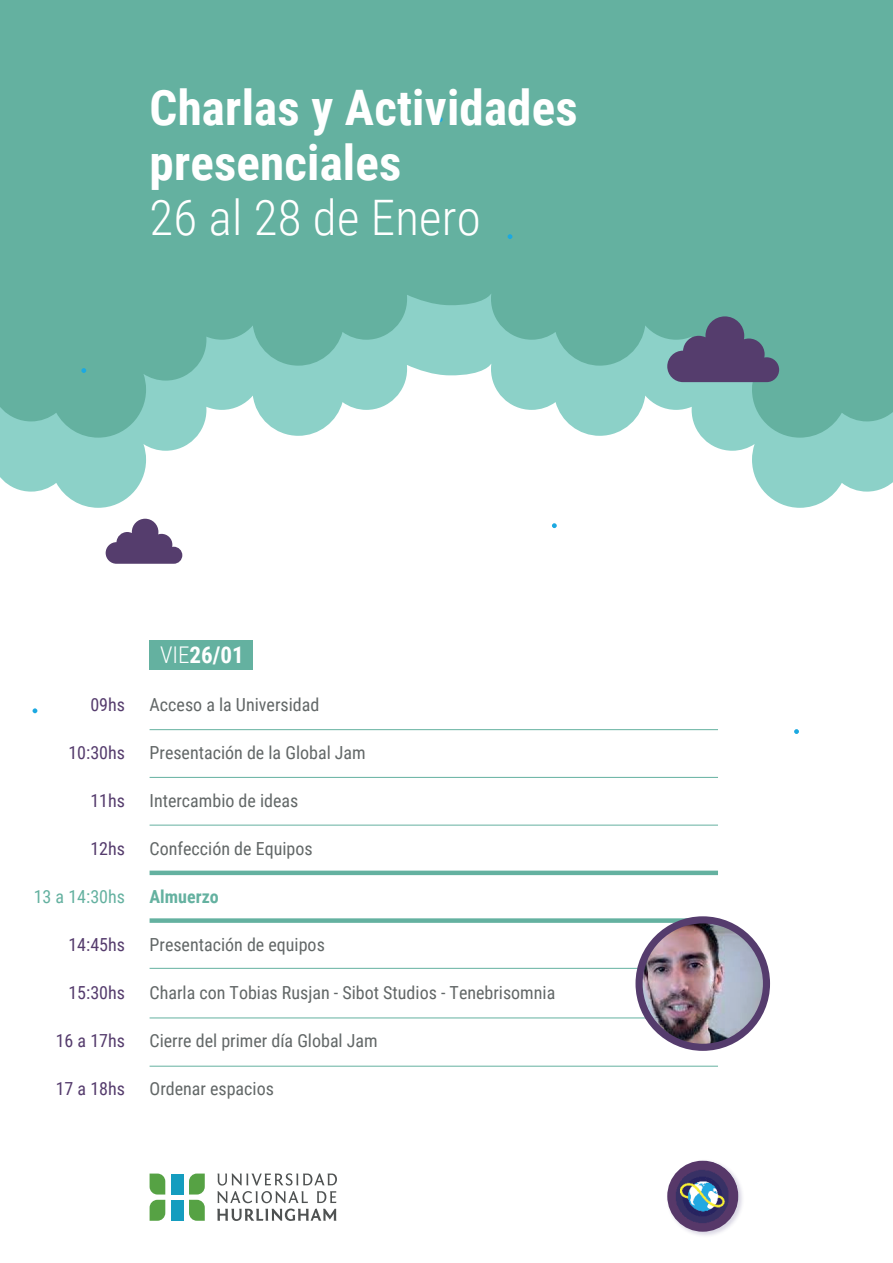
<style>
.page{position:relative;width:893px;height:1263px;background:#fff}
.page>*{position:absolute;margin:0;border:0;box-sizing:border-box;transform-origin:0 0}
.t1{font:700 48.9px/55.1px "Roboto Condensed";letter-spacing:.005em;color:#fff}
.t2{font:300 48.9px "Roboto Condensed";letter-spacing:.005em;color:#fff}
.t3{font:700 22.95px "Roboto Condensed";color:#fff}
.t4{font:18px "Roboto Condensed";color:#626767}
.t5{font:18px "Roboto Condensed";color:#553c6d}
.t6{font:18px "Roboto Condensed";color:#64b1a0}
.t7{font:700 18px "Roboto Condensed";color:#64b1a0}
.s1{font-weight:300}
</style>
<div class="page">
<svg style="left:0;top:438px;width:893px;height:70px"></svg>
<svg style="left:0;top:0;width:893px;height:438px;fill:#64b1a0"></svg>
<svg style="left:824px;top:449px;width:9px;height:16px"></svg>
<svg style="left:794px;top:729px;width:5px;height:5px"></svg>
<svg style="left:552px;top:523px;width:5px;height:5px"></svg>
<svg style="left:438px;top:117px;width:5px;height:5px"></svg>
<svg style="left:81px;top:368px;width:5px;height:5px"></svg>
<svg style="left:508px;top:234px;width:4px;height:5px"></svg>
<svg style="left:189px;top:1173px;width:16px;height:21px"></svg>
<svg style="left:189px;top:1200px;width:16px;height:21px"></svg>
<svg style="left:150px;top:1200px;width:15px;height:21px"></svg>
<svg style="left:150px;top:1173px;width:15px;height:21px"></svg>
<div style="left:171px;top:1173px;width:12px;height:21px;background:#159dbf"></div>
<div style="left:171px;top:1200px;width:12px;height:21px;background:#159dbf"></div>
<svg style="left:218px;top:1173px;width:119px;height:12px"></svg>
<svg style="left:217px;top:1191px;width:119px;height:30px"></svg>
<img style="left:667px;top:1160px;width:76px;height:76px">
<img style="left:667px;top:1161px;width:71px;height:71px;border-radius:36px">
<div style="left:150px;top:641px;width:103px;height:29px;background:#64b1a0"></div>
<hr style="left:150px;top:729px;width:568px;height:1px;background:#64b1a0">
<hr style="left:150px;top:777px;width:568px;height:1px;background:#64b1a0">
<hr style="left:150px;top:825px;width:568px;height:1px;background:#64b1a0">
<hr style="left:150px;top:871px;width:568px;height:4px;background:#64b1a0">
<div style="left:150px;top:918px;width:568px;height:5px;background:#64b1a0"></div>
<hr style="left:150px;top:968px;width:568px;height:1px;background:#64b1a0">
<hr style="left:150px;top:1017px;width:568px;height:1px;background:#64b1a0">
<hr style="left:150px;top:1066px;width:568px;height:1px;background:#64b1a0">
<img style="left:639px;top:920px;width:127px;height:127px;border-radius:64px">
<div style="left:635px;top:916px;width:135px;height:135px;border:7px solid #553c6d;border-radius:50%"></div>
<svg style="left:667px;top:316px;width:112px;height:66px"></svg>
<svg style="left:106px;top:519px;width:76px;height:45px"></svg>
<svg style="left:33px;top:708px;width:4px;height:5px"></svg>
<h1 class="t1" style="left:150px;top:84px;width:430px">Charlas y Actividades presenciales</h1>
<h1 class="t2" style="left:150px;top:190px;width:333px">26 al 28 de Enero</h1>
<p class="t5" style="left:90px;top:697px;width:36px">09hs</p>
<p class="t5" style="left:68px;top:745px;width:58px">10:30hs</p>
<p class="t5" style="left:90px;top:793px;width:36px">11hs</p>
<p class="t5" style="left:90px;top:841px;width:36px">12hs</p>
<p class="t6" style="left:34px;top:889px;width:93px">13 a 14:30hs</p>
<p class="t5" style="left:68px;top:937px;width:58px">14:45hs</p>
<p class="t5" style="left:68px;top:985px;width:58px">15:30hs</p>
<p class="t5" style="left:56px;top:1033px;width:71px">16 a 17hs</p>
<p class="t5" style="left:56px;top:1081px;width:71px">17 a 18hs</p>
<p class="t3" style="left:160px;top:645px;width:85px"><span class="s1">VIE</span>26/01</p>
<p class="t4" style="left:150px;top:697px;width:171px">Acceso a la Universidad</p>
<p class="t4" style="left:150px;top:745px;width:218px">Presentación de la Global Jam</p>
<p class="t4" style="left:150px;top:793px;width:150px">Intercambio de ideas</p>
<p class="t4" style="left:150px;top:841px;width:165px">Confección de Equipos</p>
<p class="t7" style="left:150px;top:889px;width:71px">Almuerzo</p>
<p class="t4" style="left:150px;top:937px;width:177px">Presentación de equipos</p>
<p class="t4" style="left:150px;top:985px;width:407px">Charla con Tobias Rusjan - Sibot Studios - Tenebrisomnia</p>
<p class="t4" style="left:150px;top:1033px;width:230px">Cierre del primer día Global Jam</p>
<p class="t4" style="left:150px;top:1081px;width:126px">Ordenar espacios</p>
</div>
